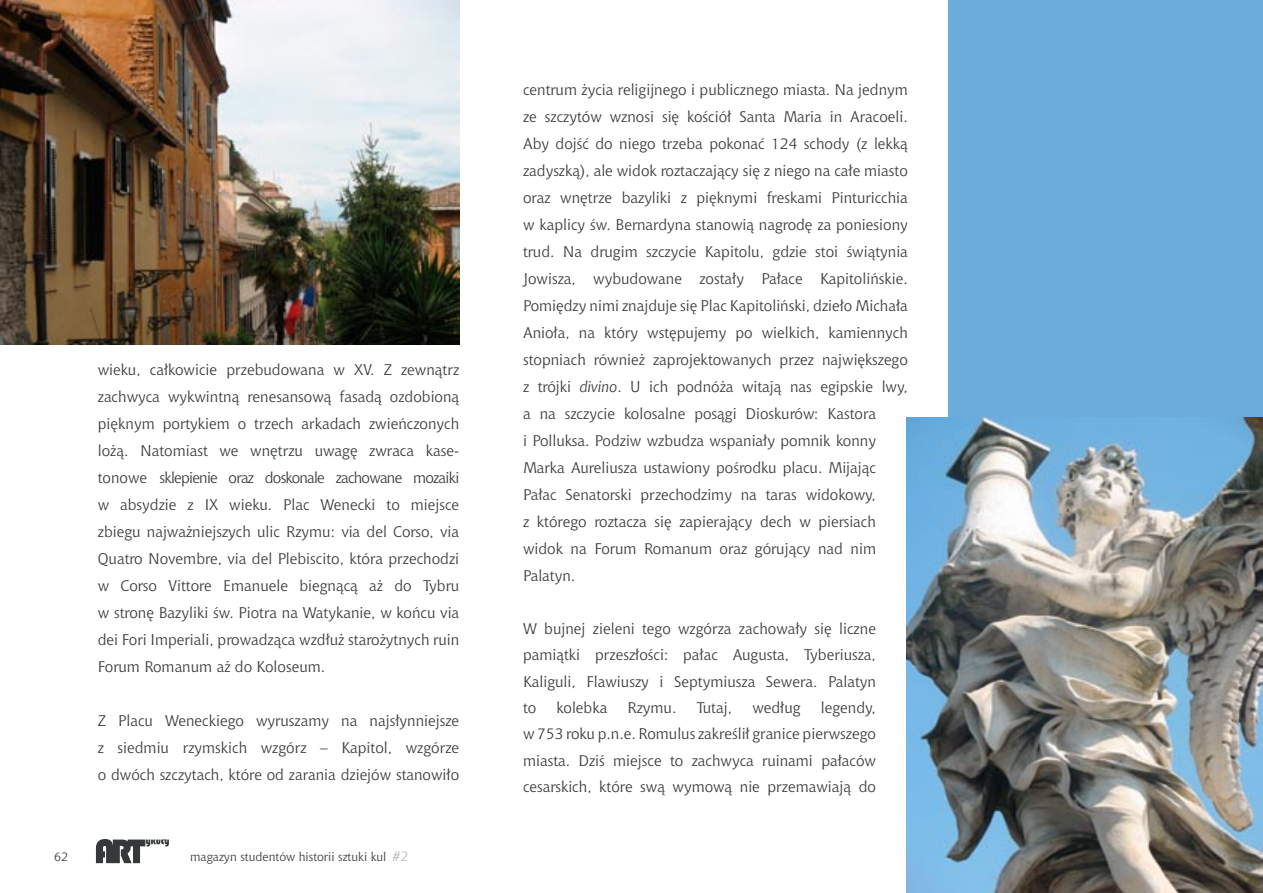
<style>
.page{position:relative;width:1263px;height:893px;background:#fff}
.page>*{position:absolute;margin:0;border:0;box-sizing:border-box;transform-origin:0 0}
.ARTy_main{font:15px/27px "Chianti PL";color:#36393a;text-align:justify}
.t1{font:13.5px "Chianti PL";color:#b9bac0}
.t2{font:12px "Chianti PL";color:#36393a}
.s1{font-style:italic}
</style>
<div class="page">
<svg style="left:96px;top:839px;width:73px;height:24px"></svg>
<div style="left:948px;top:0;width:315px;height:893px;background:#6cacdd"></div>
<img style="left:0;top:0;width:459px;height:344px">
<img style="left:906px;top:418px;width:357px;height:475px">
<p class="ARTy_main" style="left:98px;top:356px;width:363px">wieku, całkowicie przebudowana w XV. Z zewnątrz zachwyca wykwintną renesansową fasadą ozdobioną pięknym portykiem o trzech arkadach zwieńczonych lożą. Natomiast we wnętrzu uwagę zwraca kase&shy;tonowe sklepienie oraz doskonale zachowane mozaiki w absydzie z IX wieku. Plac Wenecki to miejsce zbiegu najważniejszych ulic Rzymu: via del Corso, via Quatro Novembre, via del Plebiscito, która przechodzi w Corso Vittore Emanuele biegnącą aż do Tybru w stronę Bazyliki św. Piotra na Watykanie, w końcu via dei Fori Imperiali, prowadząca wzdłuż starożytnych ruin Forum Romanum aż do Koloseum.</p>
<p class="ARTy_main" style="left:98px;top:707px;width:363px">Z Placu Weneckiego wyruszamy na najsłynniejsze z siedmiu rzymskich wzgórz – Kapitol, wzgórze o dwóch szczytach, które od zarania dziejów stanowiło</p>
<p class="t1" style="left:393px;top:847px;width:17px">#2</p>
<p class="t2" style="left:54px;top:849px;width:16px">62</p>
<p class="t2" style="left:190px;top:849px;width:198px">magazyn studentów historii sztuki kul</p>
<p class="ARTy_main" style="left:523px;top:76px;width:386px;text-align:left">centrum życia religijnego i publicznego miasta. Na jednym ze szczytów wznosi się kościół Santa Maria in Aracoeli.<br>Aby dojść do niego trzeba pokonać 124 schody (z lekką zadyszką), ale widok roztaczający się z niego na całe miasto oraz wnętrze bazyliki z pięknymi freskami Pinturicchia w kaplicy św. Bernardyna stanowią nagrodę za poniesiony trud. Na drugim szczycie Kapitolu, gdzie stoi świątynia Jowisza, wybudowane zostały Pałace Kapitolińskie.<br>Pomiędzy nimi znajduje się Plac Kapitoliński, dzieło Michała Anioła, na który wstępujemy po wielkich, kamiennych stopniach również zaprojektowanych przez największego z trójki <span class="s1">divino</span>. U ich podnóża witają nas egipskie lwy, a na szczycie kolosalne posągi Dioskurów: Kastora<br>i Polluksa. Podziw wzbudza wspaniały pomnik konny Marka Aureliusza ustawiony pośrodku placu. Mijając Pałac Senatorski przechodzimy na taras widokowy,<br>z którego roztacza się zapierający dech w piersiach widok na Forum Romanum oraz górujący nad nim Palatyn.</p>
<p class="ARTy_main" style="left:523px;top:616px;width:354px;line-height:26.2px">W bujnej zieleni tego wzgórza zachowały się liczne pamiątki przeszłości: pałac Augusta, Tyberiusza, Kaliguli, Flawiuszy i Septymiusza Sewera. Palatyn to</p>
<p class="ARTy_main" style="left:523px;top:694px;width:354px;line-height:26.2px;text-indent:298px">legendy, w 753 roku p.n.e. Romulus zakreślił granice pierwszego miasta. Dziś miejsce to zachwyca ruinami pałaców cesarskich, które swą wymową nie przemawiają do</p>
<p class="ARTy_main" style="left:557px;top:694px;width:52px">kolebka</p>
<p class="ARTy_main" style="left:628px;top:694px;width:50px">Rzymu.</p>
<p class="ARTy_main" style="left:697px;top:694px;width:37px">Tutaj,</p>
<p class="ARTy_main" style="left:752px;top:694px;width:50px">według</p>
</div>
